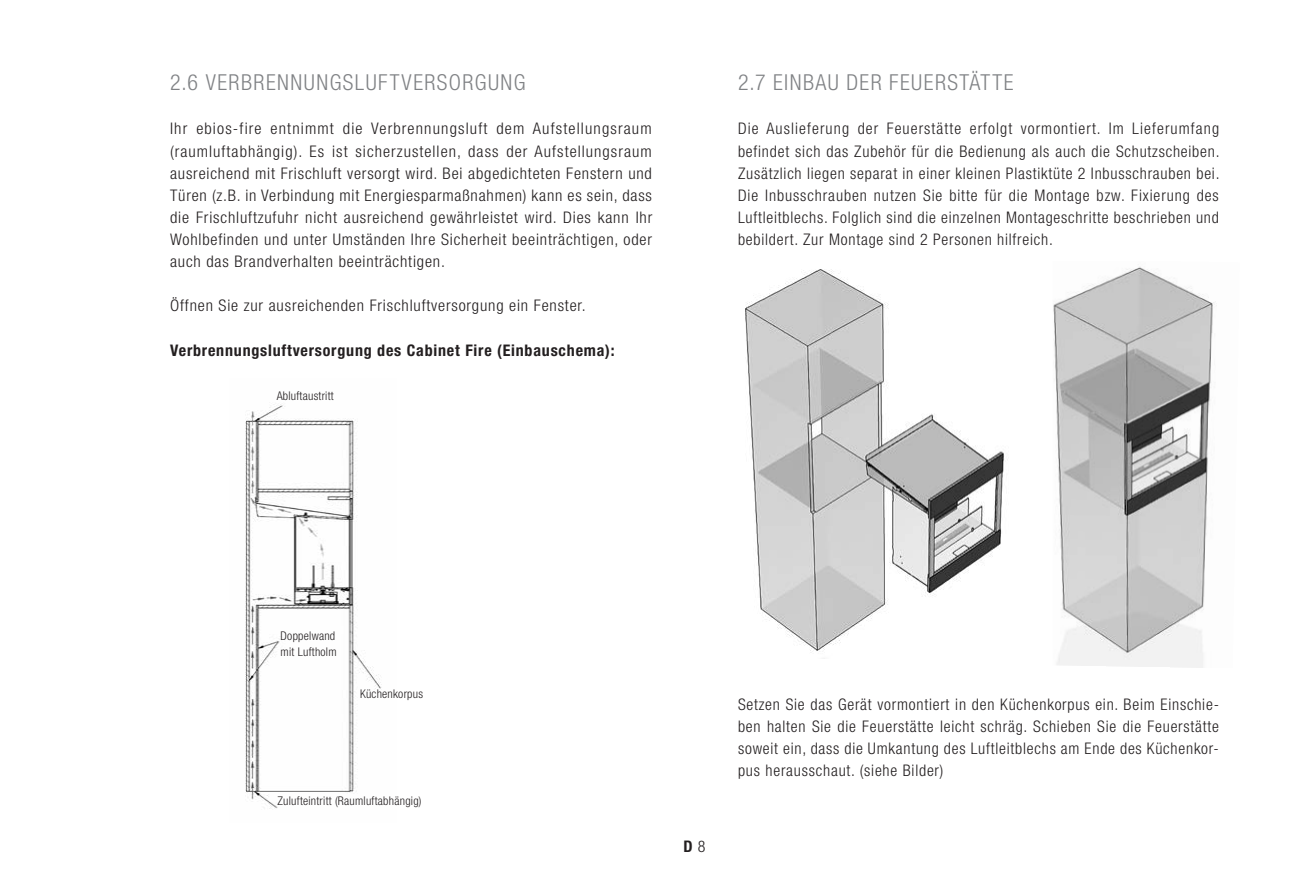
<style>
.page{position:relative;width:1304px;height:885px;background:#fff}
.page>*{position:absolute;margin:0;border:0;box-sizing:border-box;transform-origin:0 0}
.t1{font:300 condensed 22px "Helvetica Neue";letter-spacing:.065em;color:#808285}
.t2{font:300 condensed 16px/22.2px "Helvetica Neue";letter-spacing:.05em;color:#231f20;text-align:justify}
.t3{font:700 condensed 16px "Helvetica Neue";letter-spacing:.05em;color:#231f20}
.t4{font:300 condensed 12px/16px "Helvetica Neue";letter-spacing:.02em;color:#231f20}
.s1{font-weight:300}
</style>
<div class="page">
<img style="left:745px;top:269px;width:263px;height:383px">
<img style="left:1053px;top:266px;width:164px;height:402px">
<img style="left:245px;top:404px;width:137px;height:405px">
<h1 class="t1" style="left:170px;top:70px;width:357px">2.6 VERBRENNUNGSLUFTVERSORGUNG</h1>
<p class="t2" style="left:170px;top:117px;width:484px">Ihr ebios-fire entnimmt die Verbrennungsluft dem Aufstellungsraum (raumluftabhängig). Es ist sicherzustellen, dass der Aufstellungsraum ausreichend mit Frischluft versorgt wird. Bei abgedichteten Fenstern und Türen (z.B. in Verbindung mit Energiesparmaßnahmen) kann es sein, dass die Frischluftzufuhr nicht ausreichend gewährleistet wird. Dies kann Ihr Wohlbefinden und unter Umständen Ihre Sicherheit beeinträchtigen, oder auch das Brandverhalten beeinträchtigen.</p>
<p class="t2" style="left:170px;top:294px;width:417px">Öffnen Sie zur ausreichenden Frischluftversorgung ein Fenster.</p>
<p class="t3" style="left:170px;top:340px;width:446px">Verbrennungsluftversorgung des Cabinet Fire (Einbauschema):</p>
<p class="t4" style="left:277px;top:387px;width:59px">Abluftaustritt</p>
<h1 class="t1" style="left:738px;top:70px;width:277px">2.7 EINBAU DER FEUERSTÄTTE</h1>
<p class="t2" style="left:738px;top:117px;width:483px">Die Auslieferung der Feuerstätte erfolgt vormontiert. Im Lieferumfang befindet sich das Zubehör für die Bedienung als auch die Schutzscheiben.<br>Zusätzlich liegen separat in einer kleinen Plastiktüte 2 Inbusschrauben bei.<br>Die Inbusschrauben nutzen Sie bitte für die Montage bzw. Fixierung des Luftleitblechs. Folglich sind die einzelnen Montageschritte beschrieben und bebildert. Zur Montage sind 2 Personen hilfreich.</p>
<p class="t4" style="left:281px;top:627px;width:57px">Doppelwand mit Luftholm</p>
<p class="t4" style="left:360px;top:685px;width:65px">Küchenkorpus</p>
<p class="t4" style="left:278px;top:792px;width:146px">Zulufteintritt (Raumluftabhängig)</p>
<p class="t3" style="left:683px;top:836px;width:24px">D <span class="s1">8</span></p>
<p class="t2" style="left:738px;top:692px;width:482px">Setzen Sie das Gerät vormontiert in den Küchenkorpus ein. Beim Einschie&shy;ben halten Sie die Feuerstätte leicht schräg. Schieben Sie die Feuerstätte soweit ein, dass die Umkantung des Luftleitblechs am Ende des Küchenkor&shy;pus herausschaut. (siehe Bilder)</p>
</div>
